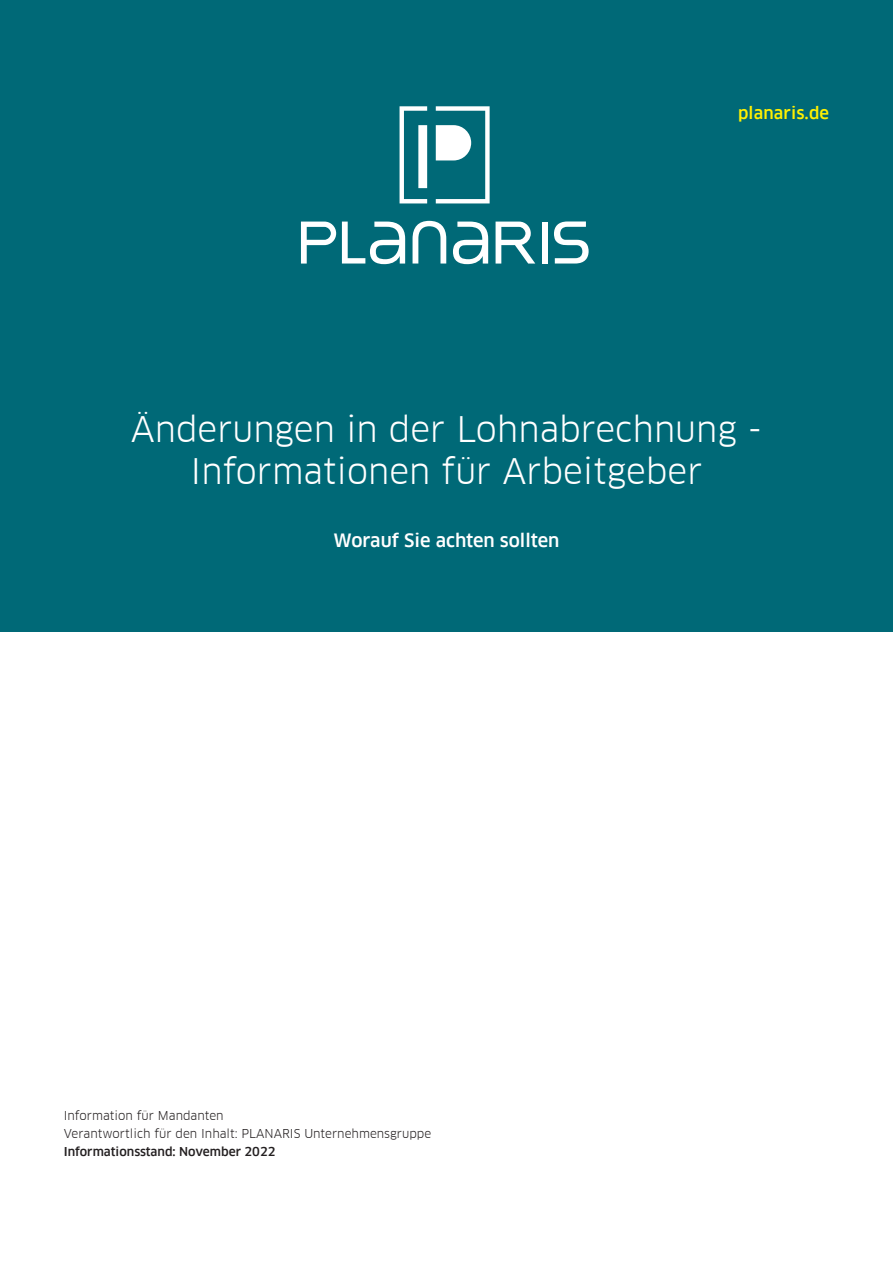
<style>
.page{position:relative;width:893px;height:1263px;background:#fff}
.page>*{position:absolute;margin:0;border:0;box-sizing:border-box;transform-origin:0 0}
.t1{font:34.5px/42px "Clan Offc";color:#fff;text-align:center}
.t2{font:500 18px "Clan Offc";color:#fff}
.t3{font:500 16.5px "Clan Offc";letter-spacing:.005em;color:#fff101}
.t4{font:12px/18px "Clan Offc";color:#231f20}
.t5{font:500 12px "Clan Offc";color:#231f20}
</style>
<div class="page">
<div style="left:0;top:0;width:893px;height:631px;background:#006977"></div>
<svg style="left:413px;top:221px;width:33px;height:42px"></svg>
<div style="left:542px;top:222px;width:5px;height:41px;background:#fff"></div>
<svg style="left:453px;top:222px;width:35px;height:42px"></svg>
<svg style="left:342px;top:222px;width:63px;height:42px"></svg>
<svg style="left:554px;top:221px;width:35px;height:42px"></svg>
<svg style="left:301px;top:222px;width:35px;height:42px"></svg>
<svg style="left:496px;top:222px;width:39px;height:42px"></svg>
<svg style="left:436px;top:106px;width:54px;height:97px"></svg>
<svg style="left:400px;top:106px;width:27px;height:97px"></svg>
<h3 class="t3" style="left:738px;top:104px;width:93px">planaris.de</h3>
<h1 class="t1" style="left:131px;top:409px;width:633px">Änderungen in der Lohnabrechnung -<br>Informationen für Arbeitgeber</h1>
<h2 class="t2" style="left:333px;top:531px;width:228px">Worauf Sie achten sollten</h2>
<p class="t4" style="left:64px;top:1107px;width:369px">Information für Mandanten<br>Verantwortlich für den Inhalt: PLANARIS Unternehmensgruppe</p>
<p class="t5" style="left:64px;top:1145px;width:213px">Informationsstand: November 2022</p>
</div>
